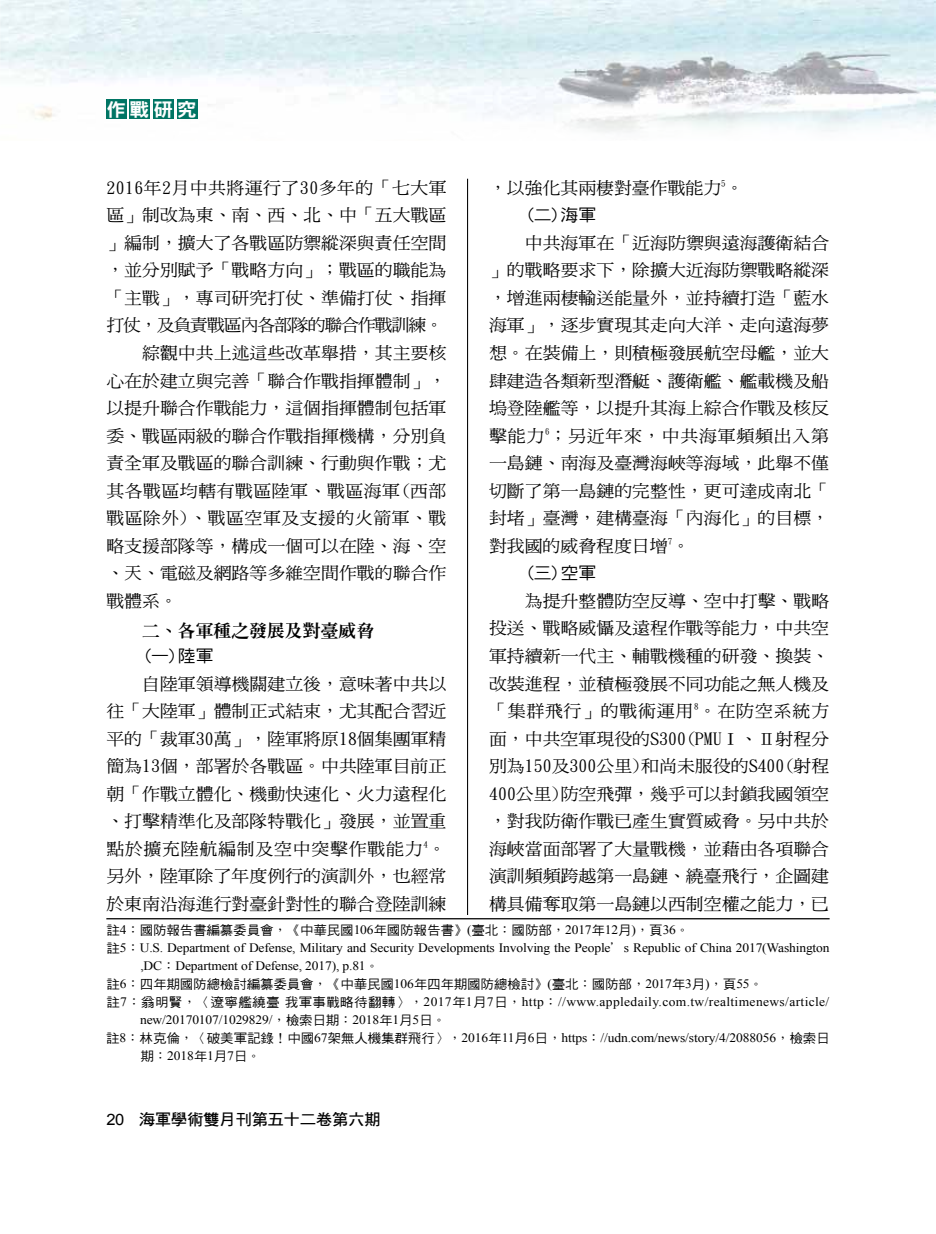
<style>
.page{position:relative;width:936px;height:1234px;background:#fff}
.page>*{position:absolute;margin:0;border:0;box-sizing:border-box;transform-origin:0 0}
.t1{font:18.6px "DFN Hei XB HK BF";color:#fff;scale:1.05 1}
.t2{font:16.95px/27.5px "DF Ming Md HK BF";color:#000;text-align:justify;scale:1.05 1}
.t3{font:16.95px "DF Ming Md HK BF";letter-spacing:.03em;color:#000;scale:1.05 1}
.t4{font:16.95px "DF Ming Md HK BF";letter-spacing:.025em;color:#000;scale:1.05 1}
.t5{font:16.95px "DF Ming Md HK BF";letter-spacing:-.06em;color:#000;scale:1.05 1}
.t6{font:16.95px "DF Hei Md HK BF";color:#000;scale:1.05 1}
.t7{font:800 16.95px "Inn Ming";color:#000;scale:1.05 1}
.t8{font:15.6px "DF Hei Bd HK BF";letter-spacing:-.025em;color:#000;scale:1.05 1}
.t9{font:12.9px/18px "Times New Roman";letter-spacing:-.01em;color:#000;scale:1.05 1}
.t10{font:12.9px "DF Hei Md HK BF";letter-spacing:-.01em;color:#000;scale:1.05 1}
.t11{font:12.9px "Times New Roman";letter-spacing:.025em;color:#000;scale:1.05 1}
.s1{font-family:"Times New Roman"}
.s2{font-family:"DF Kai Shu SB Estd BF"}
.s3{font-family:"DF Hei Md HK BF"}
.s4{font-family:"Arial"}
</style>
<div class="page">
<img style="left:0;top:0;width:935px;height:132px">
<hr style="left:467px;top:179px;width:1px;height:871px;background:#000">
<div style="left:106px;top:99px;width:20px;height:20px;background:#007564"></div>
<div style="left:130px;top:99px;width:20px;height:20px;background:#007564"></div>
<div style="left:153px;top:99px;width:21px;height:20px;background:#007564"></div>
<div style="left:177px;top:99px;width:20px;height:20px;background:#007564"></div>
<div style="left:106px;top:914px;width:723px;height:150px;background:#fff"></div>
<hr style="left:106px;top:917px;width:723px;height:2px;background:#000">
<p class="t1" style="left:106px;top:100px;width:88px">作戰研究</p>
<p class="t4" style="left:106px;top:179px;width:325px">2016年2月中共將運行了30多年的「七大軍</p>
<p class="t2" style="left:106px;top:201px;width:325px">區」制改為東、南、西、北、中「五大戰區</p>
<p class="t2" style="left:106px;top:229px;width:325px">」編制，擴大了各戰區防禦縱深與責任空間</p>
<p class="t2" style="left:106px;top:256px;width:325px">，並分別賦予「戰略方向」；戰區的職能為</p>
<p class="t2" style="left:106px;top:284px;width:325px">「主戰」，專司研究打仗、準備打仗、指揮</p>
<p class="t5" style="left:106px;top:317px;width:322px">打仗，及負責戰區內各部隊的聯合作戰訓練。</p>
<p class="t2" style="left:142px;top:339px;width:291px">綜觀中共上述這些改革舉措，其主要核</p>
<p class="t2" style="left:106px;top:366px;width:325px">心在於建立與完善「聯合作戰指揮體制」，</p>
<p class="t2" style="left:106px;top:394px;width:325px">以提升聯合作戰能力，這個指揮體制包括軍</p>
<p class="t2" style="left:106px;top:421px;width:325px">委、戰區兩級的聯合作戰指揮機構，分別負</p>
<p class="t2" style="left:106px;top:449px;width:325px">責全軍及戰區的聯合訓練、行動與作戰；尤</p>
<p class="t3" style="left:106px;top:482px;width:325px">其各戰區均轄有戰區陸軍、戰區海軍(西部</p>
<p class="t3" style="left:106px;top:509px;width:325px">戰區除外)、戰區空軍及支援的火箭軍、戰</p>
<p class="t2" style="left:106px;top:532px;width:325px">略支援部隊等，構成一個可以在陸、海、空</p>
<p class="t2" style="left:106px;top:559px;width:325px">、天、電磁及網路等多維空間作戰的聯合作</p>
<p class="t2" style="left:106px;top:587px;width:70px">戰體系。</p>
<p class="t7" style="left:142px;top:621px;width:222px">二、各軍種之發展及對臺威脅</p>
<p class="t6" style="left:142px;top:647px;width:70px">(一)陸軍</p>
<p class="t2" style="left:106px;top:669px;width:325px;text-indent:36px">自陸軍領導機關建立後，意味著中共以往「大陸軍」體制正式結束，尤其配合習近平的「裁軍30萬」，陸軍將原18個集團軍精簡為13個，部署於各戰區。中共陸軍目前正朝「作戰立體化、機動快速化、火力遠程化、打擊精準化及部隊特戰化」發展，並置重點於擴充陸航編制及空中突擊作戰能力<sup>4</sup>。另外，陸軍除了年度例行的演訓外，也經常於東南沿海進行對臺針對性的聯合登陸訓練</p>
<p class="t2" style="left:489px;top:174px;width:244px">，以強化其兩棲對臺作戰能力<sup>5</sup>。</p>
<p class="t6" style="left:524px;top:207px;width:70px">(二)海軍</p>
<p class="t2" style="left:489px;top:229px;width:325px;text-indent:36px">中共海軍在「近海防禦與遠海護衛結合」的戰略要求下，除擴大近海防禦戰略縱深，增進兩棲輸送能量外，並持續打造「藍水海軍」，逐步實現其走向大洋、走向遠海夢想。在裝備上，則積極發展航空母艦，並大肆建造各類新型潛艇、護衛艦、艦載機及船塢登陸艦等，以提升其海上綜合作戰及核反擊能力<sup>6</sup>；另近年來，中共海軍頻頻出入第一島鏈、南海及臺灣海峽等海域，此舉不僅切斷了第一島鏈的完整性，更可達成南北「封堵」臺灣，建構臺海「內海化」的目標，對我國的威脅程度日增<sup>7</sup>。</p>
<p class="t6" style="left:524px;top:564px;width:70px">(三)空軍</p>
<p class="t2" style="left:489px;top:587px;width:325px;text-indent:36px">為提升整體防空反導、空中打擊、戰略投送、戰略威懾及遠程作戰等能力，中共空軍持續新一代主、輔戰機種的研發、換裝、改裝進程，並積極發展不同功能之無人機及「集群飛行」的戰術運用<sup>8</sup>。在防空系統方面，中共空軍現役的S300(PMUⅠ、Ⅱ射程分別為150及300公里)和尚未服役的S400(射程400公里)防空飛彈，幾乎可以封鎖我國領空，對我防衛作戰已產生實質威脅。另中共於海峽當面部署了大量戰機，並藉由各項聯合演訓頻頻跨越第一島鏈、繞臺飛行，企圖建構具備奪取第一島鏈以西制空權之能力，已</p>
<p class="t10" style="left:106px;top:923px;width:556px">註<span class="s1">4</span><span class="s2">：</span>國防報告書編纂委員會<span class="s2">，《</span>中華民國<span class="s1">106</span>年國防報告書<span class="s2">》</span><span class="s1">(</span>臺北<span class="s2">：</span>國防部<span class="s2">，</span><span class="s1">2017</span>年<span class="s1">12</span>月<span class="s1">)</span><span class="s2">，</span>頁<span class="s1">36</span><span class="s2">。</span></p>
<p class="t9" style="left:140px;top:938px;width:658px;text-indent:-34px"><span class="s3">註</span>5<span class="s2">：</span>U.S. Department of Defense, Military and Security Developments Involving the People<span class="s2">＇</span>s Republic of China 2017(Washington ,DC<span class="s2">：</span>Department of Defense, 2017), p.81<span class="s2">。</span></p>
<p class="t10" style="left:106px;top:977px;width:627px">註<span class="s1">6</span><span class="s2">：</span>四年期國防總檢討編纂委員會<span class="s2">，《</span>中華民國<span class="s1">106</span>年四年期國防總檢討<span class="s2">》</span><span class="s1">(</span>臺北<span class="s2">：</span>國防部<span class="s2">，</span><span class="s1">2017</span>年<span class="s1">3</span>月<span class="s1">)</span><span class="s2">，</span>頁<span class="s1">55</span><span class="s2">。</span></p>
<p class="t11" style="left:106px;top:992px;width:690px"><span class="s3">註</span>7<span class="s2">：</span><span class="s3">翁明賢</span><span class="s2">，〈</span><span class="s3">遼寧艦繞臺我軍事戰略待翻轉</span><span class="s2">〉，</span>2017<span class="s3">年</span>1<span class="s3">月</span>7<span class="s3">日</span><span class="s2">，</span>http<span class="s2">：</span>//www.appledaily.com.tw/realtimenews/article/</p>
<p class="t9" style="left:140px;top:1010px;width:293px">new/20170107/1029829/<span class="s2">，</span><span class="s3">檢索日期</span><span class="s2">：</span>2018<span class="s3">年</span>1<span class="s3">月</span>5<span class="s3">日</span><span class="s2">。</span></p>
<p class="t9" style="left:106px;top:1028px;width:690px"><span class="s3">註</span>8<span class="s2">：</span><span class="s3">林克倫</span><span class="s2">，〈</span><span class="s3">破美軍記錄</span><span class="s2">！</span><span class="s3">中國</span>67<span class="s3">架無人機集群飛行</span><span class="s2">〉，</span>2016<span class="s3">年</span>11<span class="s3">月</span>6<span class="s3">日</span><span class="s2">，</span>https<span class="s2">：</span>//udn.com/news/story/4/2088056<span class="s2">，</span><span class="s3">檢索日</span></p>
<p class="t9" style="left:140px;top:1046px;width:116px"><span class="s3">期</span><span class="s2">：</span>2018<span class="s3">年</span>1<span class="s3">月</span>7<span class="s3">日</span><span class="s2">。</span></p>
<p class="t8" style="left:106px;top:1111px;width:263px"><span class="s4">20</span> 海軍學術雙月刊第五十二卷第六期</p>
</div>
